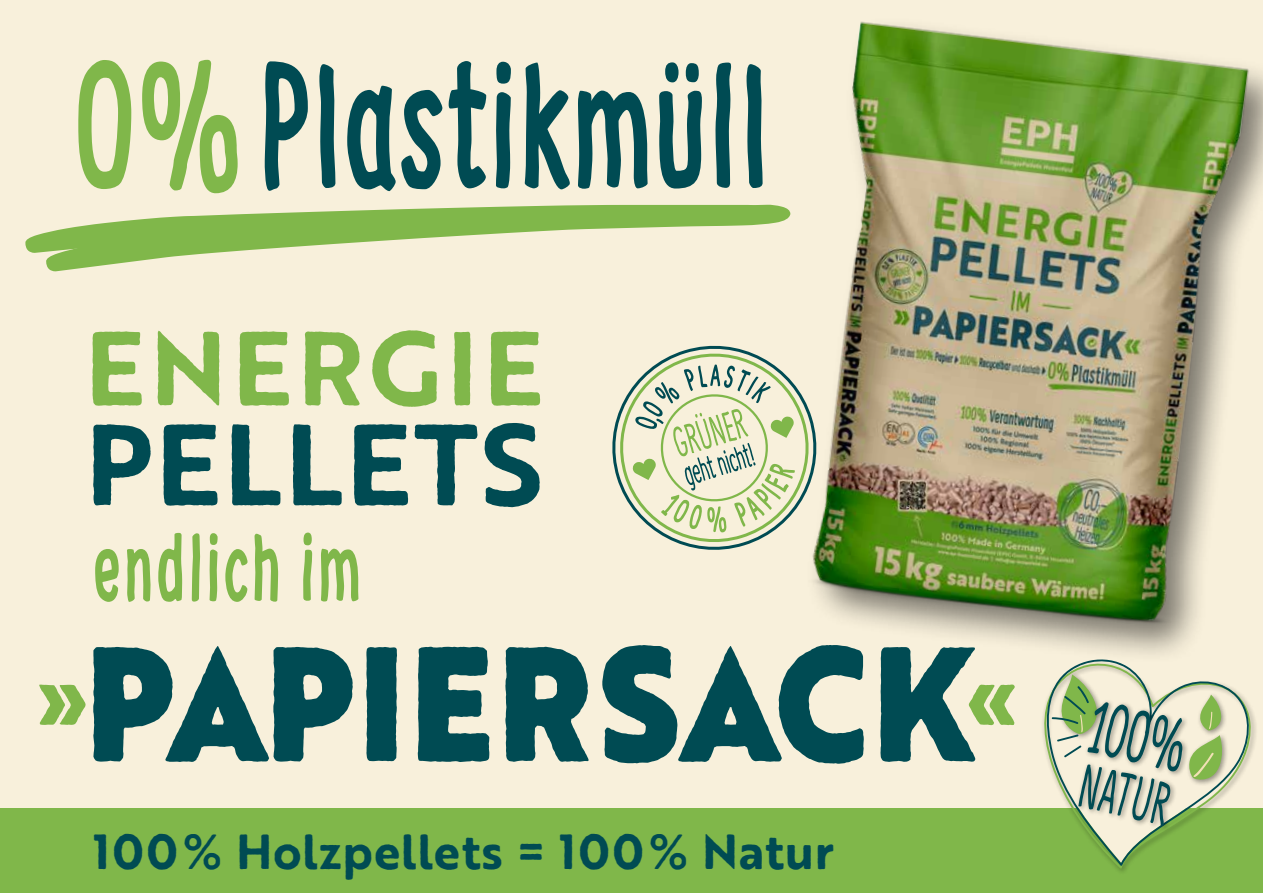
<style>
.page{position:relative;width:1263px;height:893px;background:#f8f0db}
.page>*{position:absolute;margin:0;border:0;box-sizing:border-box;transform-origin:0 0}
.t1{font:700 174px "Supernettcn";letter-spacing:.02em;color:#004b53;scale:.69 1}
.t2{font:900 158.4px "Brother 1816 Printed";letter-spacing:.03em;color:#004b53;scale:.9 1}
.t3{font:700 111.9px "Brother 1816 Printed";letter-spacing:.02em;color:#004b53}
.t4{font:700 102px "Brother 1816 Printed";letter-spacing:.05em;color:#80b74a}
.t5{font:700 93.6px "Supernettcn";letter-spacing:.05em;color:#80b74a;scale:.69 1}
.t6{font:72.45px "Supernettcn";color:#004b53;scale:.69 1}
.t7{font:60.3px "Supernettcn";color:#004b53;scale:.69 1}
.t8{font:700 48px "Brother 1816 Printed";letter-spacing:.01em;color:#004b53}
.s1{color:#80b74a}
</style>
<div class="page">
<img style="left:652px;top:21px;width:611px;height:632px">
<svg style="left:25px;top:232px;width:21px;height:21px"></svg>
<svg style="left:46px;top:205px;width:744px;height:66px"></svg>
<div style="left:0;top:808px;width:1263px;height:85px;background:#80b74a"></div>
<svg style="left:652px;top:336px;width:175px;height:224px"></svg>
<svg style="left:612px;top:344px;width:206px;height:207px"></svg>
<div style="left:1041px;top:660px;width:216px;height:215px;background:#000;opacity:.4"></div>
<svg style="left:1041px;top:653px;width:213px;height:215px"></svg>
<h1 class="t1" style="left:73px;top:10px;width:1009px"><span class="s1">0%</span> Plastikmüll</h1>
<h3 class="t4" style="left:85px;top:291px;width:460px">ENERGIE</h3>
<h3 class="t3" style="left:85px;top:380px;width:459px">PELLETS</h3>
<h3 class="t5" style="left:94px;top:505px;width:389px">endlich im</h3>
<h2 class="t2" style="left:36px;top:581px;width:1093px"><sup>»</sup>PAPIERSACK<sup>«</sup></h2>
<p class="t8" style="left:93px;top:815px;width:742px">100% Holzpellets = 100% Natur</p>
<h3 class="t6" style="left:1101px;top:678px;width:145px;rotate:13deg">100%</h3>
<p class="t7" style="left:1089px;top:746px;width:134px;rotate:13deg">NATUR</p>
</div>
